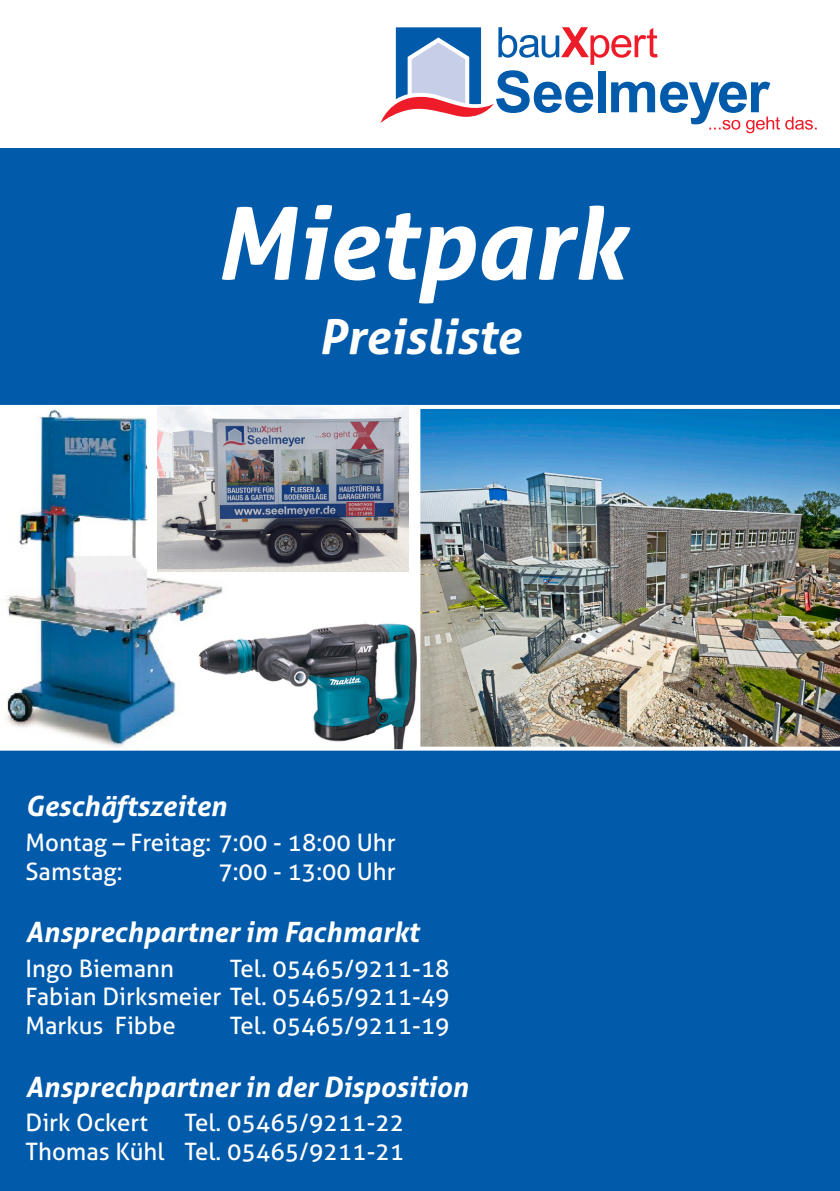
<style>
.page{position:relative;width:840px;height:1191px;background:#fff}
.page>*{position:absolute;margin:0;border:0;box-sizing:border-box;transform-origin:0 0}
.t1{font:italic 700 100px "Aller";color:#fff}
.t2{font:italic 700 48px "Aller";color:#fff}
.t3{font:italic 700 28px "Aller";color:#fff}
.t4{font:24px/28.8px "Aller";color:#fff}
</style>
<div class="page">
<svg style="left:380px;top:27px;width:436px;height:106px"></svg>
<div style="left:0;top:149px;width:839px;height:1042px;background:#015aaa"></div>
<div style="left:0;top:406px;width:422px;height:342px;background:#fff"></div>
<img style="left:420px;top:409px;width:419px;height:337px">
<svg style="left:0;top:405px;width:839px;height:4px;fill:#fff"></svg>
<svg style="left:0;top:746px;width:839px;height:4px;background:#f1efee"></svg>
<img style="left:0;top:407px;width:228px;height:341px">
<img style="left:196px;top:609px;width:223px;height:140px">
<img style="left:158px;top:407px;width:250px;height:164px">
<h1 class="t1" style="left:214px;top:181px;width:412px">Mietpark</h1>
<h2 class="t2" style="left:318px;top:307px;width:204px">Preisliste</h2>
<p class="t3" style="left:26px;top:789px;width:202px">Geschäftszeiten</p>
<p class="t4" style="left:26px;top:828px;width:371px">Montag – Freitag: 7:00 - 18:00 Uhr<br>Samstag:</p>
<p class="t4" style="left:218px;top:856px;width:179px">7:00 - 13:00 Uhr</p>
<p class="t3" style="left:26px;top:914px;width:394px">Ansprechpartner im Fachmarkt</p>
<p class="t4" style="left:26px;top:953px;width:150px">Ingo Biemann</p>
<p class="t4" style="left:26px;top:953px;width:425px;text-align:justify;text-indent:204px">Tel. 05465/9211-18<br>Fabian Dirksmeier Tel. 05465/9211-49<br>Markus Fibbe</p>
<p class="t4" style="left:230px;top:1011px;width:221px">Tel. 05465/9211-19</p>
<p class="t3" style="left:26px;top:1069px;width:444px">Ansprechpartner in der Disposition</p>
<p class="t4" style="left:26px;top:1108px;width:124px">Dirk Ockert</p>
<p class="t4" style="left:26px;top:1108px;width:380px;text-align:right">Tel. 05465/9211-22<br>Thomas Kühl Tel. 05465/9211-21</p>
</div>
